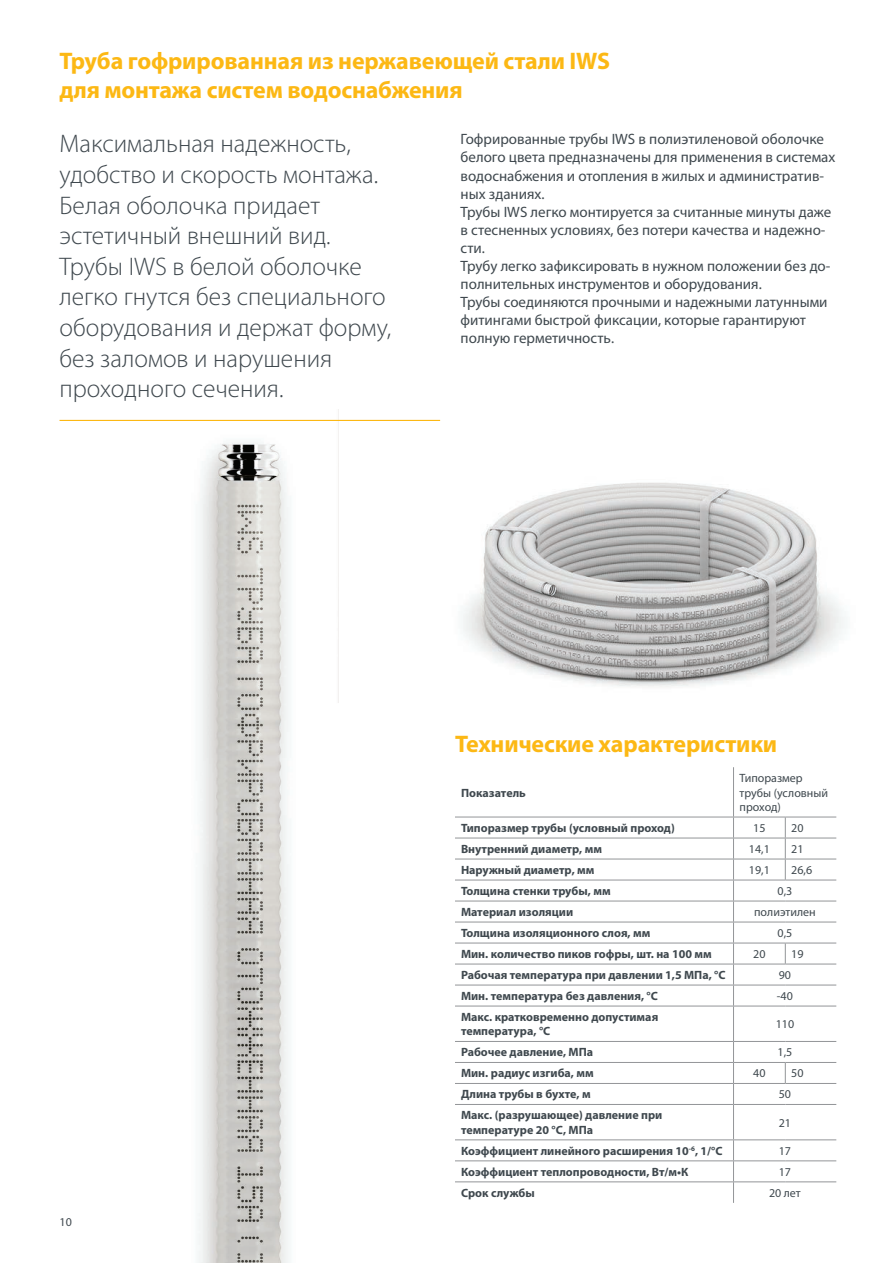
<style>
.page{position:relative;width:893px;height:1263px;background:#fff}
.page>*{position:absolute;margin:0;border:0;box-sizing:border-box;transform-origin:0 0}
.t1{font:300 25.5px/30.6px "Myriad Pro";color:#3f484e}
.t2{font:700 24px/28.8px "Myriad Pro";letter-spacing:-.005em;color:#fcb814}
.t3{font:15px/18px "Myriad Pro";color:#3f484e}
.t4{font:700 12px/14.4px "Myriad Pro";color:#3f484e}
.t5{font:12px/14.4px "Myriad Pro";color:#3f484e}
</style>
<div class="page">
<img style="left:161px;top:410px;width:178px;height:853px">
<hr style="left:60px;top:420px;width:380px;height:1px;background:#fcb814">
<img style="left:463px;top:482px;width:382px;height:205px">
<hr style="left:733px;top:767px;width:1px;height:50px;background:#939598">
<hr style="left:455px;top:838px;width:278px;height:1px;background:#939598">
<hr style="left:733px;top:838px;width:52px;height:1px;background:#939598">
<hr style="left:785px;top:838px;width:51px;height:1px;background:#939598">
<hr style="left:455px;top:859px;width:278px;height:1px;background:#939598">
<hr style="left:733px;top:859px;width:52px;height:1px;background:#939598">
<hr style="left:785px;top:859px;width:51px;height:1px;background:#939598">
<hr style="left:455px;top:880px;width:278px;height:1px;background:#939598">
<hr style="left:733px;top:880px;width:52px;height:1px;background:#939598">
<hr style="left:785px;top:880px;width:51px;height:1px;background:#939598">
<hr style="left:455px;top:901px;width:278px;height:1px;background:#939598">
<hr style="left:733px;top:901px;width:52px;height:1px;background:#939598">
<hr style="left:785px;top:901px;width:51px;height:1px;background:#939598">
<hr style="left:455px;top:922px;width:278px;height:1px;background:#939598">
<hr style="left:733px;top:922px;width:52px;height:1px;background:#939598">
<hr style="left:785px;top:922px;width:51px;height:1px;background:#939598">
<hr style="left:455px;top:943px;width:278px;height:1px;background:#939598">
<hr style="left:733px;top:943px;width:52px;height:1px;background:#939598">
<hr style="left:785px;top:943px;width:51px;height:1px;background:#939598">
<hr style="left:455px;top:964px;width:278px;height:1px;background:#939598">
<hr style="left:733px;top:964px;width:52px;height:1px;background:#939598">
<hr style="left:785px;top:964px;width:51px;height:1px;background:#939598">
<hr style="left:455px;top:985px;width:278px;height:1px;background:#939598">
<hr style="left:733px;top:985px;width:52px;height:1px;background:#939598">
<svg style="left:733px;top:818px;width:1px;height:188px"></svg>
<hr style="left:785px;top:985px;width:51px;height:1px;background:#939598">
<hr style="left:455px;top:1006px;width:278px;height:1px;background:#939598">
<hr style="left:733px;top:1006px;width:52px;height:1px;background:#939598">
<hr style="left:733px;top:1006px;width:1px;height:35px;background:#939598">
<hr style="left:785px;top:1006px;width:51px;height:1px;background:#939598">
<hr style="left:455px;top:1041px;width:278px;height:1px;background:#939598">
<hr style="left:733px;top:1041px;width:52px;height:1px;background:#939598">
<hr style="left:785px;top:1041px;width:51px;height:1px;background:#939598">
<hr style="left:455px;top:1062px;width:278px;height:1px;background:#939598">
<hr style="left:733px;top:1062px;width:52px;height:1px;background:#939598">
<hr style="left:785px;top:1062px;width:51px;height:1px;background:#939598">
<hr style="left:455px;top:1083px;width:278px;height:1px;background:#939598">
<hr style="left:733px;top:1083px;width:52px;height:1px;background:#939598">
<svg style="left:733px;top:1042px;width:1px;height:62px"></svg>
<hr style="left:785px;top:1083px;width:51px;height:1px;background:#939598">
<hr style="left:455px;top:1104px;width:278px;height:1px;background:#939598">
<hr style="left:733px;top:1104px;width:52px;height:1px;background:#939598">
<hr style="left:733px;top:1105px;width:1px;height:34px;background:#939598">
<hr style="left:785px;top:1104px;width:51px;height:1px;background:#939598">
<hr style="left:455px;top:1139px;width:278px;height:1px;background:#939598">
<hr style="left:733px;top:1139px;width:52px;height:1px;background:#939598">
<hr style="left:785px;top:1139px;width:51px;height:1px;background:#939598">
<hr style="left:455px;top:1160px;width:278px;height:1px;background:#939598">
<hr style="left:733px;top:1160px;width:52px;height:1px;background:#939598">
<hr style="left:785px;top:1160px;width:51px;height:1px;background:#939598">
<hr style="left:455px;top:1181px;width:278px;height:1px;background:#939598">
<hr style="left:733px;top:1181px;width:52px;height:1px;background:#939598">
<svg style="left:733px;top:1140px;width:1px;height:63px"></svg>
<hr style="left:785px;top:1181px;width:51px;height:1px;background:#939598">
<svg style="left:785px;top:818px;width:1px;height:62px"></svg>
<svg style="left:785px;top:943px;width:1px;height:21px"></svg>
<svg style="left:785px;top:1063px;width:1px;height:20px"></svg>
<hr style="left:455px;top:817px;width:278px;height:1px;background:#939598">
<hr style="left:733px;top:817px;width:52px;height:1px;background:#939598">
<hr style="left:785px;top:817px;width:51px;height:1px;background:#939598">
<h2 class="t2" style="left:60px;top:46px;width:552px">Труба гофрированная из нержавеющей стали IWS для монтажа систем водоснабжения</h2>
<p class="t1" style="left:60px;top:129px;width:333px">Максимальная надежность, удобство и скорость монтажа.<br>Белая оболочка придает эстетичный внешний вид.<br>Трубы IWS в белой оболочке легко гнутся без специального оборудования и держат форму, без заломов и нарушения проходного сечения.</p>
<p class="t3" style="left:461px;top:130px;width:376px">Гофрированные трубы IWS в полиэтиленовой оболочке белого цвета предназначены для применения в системах водоснабжения и отопления в жилых и административ&shy;ных зданиях.<br>Трубы IWS легко монтируется за считанные минуты даже в стесненных условиях, без потери качества и надежно&shy;сти.<br>Трубу легко зафиксировать в нужном положении без до&shy;полнительных инструментов и оборудования.<br>Трубы соединяются прочными и надежными латунными фитингами быстрой фиксации, которые гарантируют полную герметичность.</p>
<h2 class="t2" style="left:455px;top:729px;width:323px">Технические характеристики</h2>
<p class="t4" style="left:461px;top:785px;width:66px">Показатель</p>
<p class="t5" style="left:739px;top:771px;width:90px">Типоразмер трубы (условный проход)</p>
<p class="t5" style="left:60px;top:1215px;width:14px">10</p>
<p class="t4" style="left:461px;top:820px;width:215px">Типоразмер трубы (условный проход)</p>
<p class="t5" style="left:753px;top:821px;width:14px">15</p>
<p class="t5" style="left:791px;top:821px;width:14px">20</p>
<p class="t4" style="left:461px;top:841px;width:143px">Внутренний диаметр, мм</p>
<p class="t5" style="left:749px;top:842px;width:22px">14,1</p>
<p class="t5" style="left:791px;top:842px;width:14px">21</p>
<p class="t4" style="left:461px;top:862px;width:135px">Наружный диаметр, мм</p>
<p class="t5" style="left:749px;top:863px;width:22px">19,1</p>
<p class="t5" style="left:791px;top:863px;width:22px">26,6</p>
<p class="t4" style="left:461px;top:883px;width:151px">Толщина стенки трубы, мм</p>
<p class="t5" style="left:777px;top:884px;width:16px">0,3</p>
<p class="t4" style="left:461px;top:904px;width:114px">Материал изоляции</p>
<p class="t5" style="left:754px;top:905px;width:63px">полиэтилен</p>
<p class="t4" style="left:461px;top:925px;width:191px">Толщина изоляционного слоя, мм</p>
<p class="t5" style="left:777px;top:926px;width:16px">0,5</p>
<p class="t4" style="left:461px;top:946px;width:252px">Мин. количество пиков гофры, шт. на 100 мм</p>
<p class="t5" style="left:753px;top:947px;width:14px">20</p>
<p class="t5" style="left:791px;top:947px;width:14px">19</p>
<p class="t4" style="left:461px;top:967px;width:266px">Рабочая температура при давлении 1,5 МПа, °С</p>
<p class="t5" style="left:779px;top:968px;width:14px">90</p>
<p class="t4" style="left:461px;top:988px;width:199px">Мин. температура без давления, °С</p>
<p class="t5" style="left:777px;top:989px;width:17px">-40</p>
<p class="t4" style="left:461px;top:1009px;width:199px">Макс. кратковременно допустимая температура, °С</p>
<p class="t5" style="left:776px;top:1017px;width:20px">110</p>
<p class="t4" style="left:461px;top:1045px;width:134px">Рабочее давление, МПа</p>
<p class="t5" style="left:777px;top:1045px;width:16px">1,5</p>
<p class="t4" style="left:461px;top:1066px;width:134px">Мин. радиус изгиба, мм</p>
<p class="t5" style="left:753px;top:1066px;width:14px">40</p>
<p class="t5" style="left:791px;top:1066px;width:14px">50</p>
<p class="t4" style="left:461px;top:1087px;width:131px">Длина трубы в бухте, м</p>
<p class="t5" style="left:779px;top:1087px;width:14px">50</p>
<p class="t4" style="left:461px;top:1108px;width:203px">Макс. (разрушающее) давление при температуре 20 °С, МПа</p>
<p class="t5" style="left:779px;top:1115px;width:14px">21</p>
<p class="t4" style="left:461px;top:1143px;width:263px">Коэффициент линейного расширения 10<sup>-6</sup>, 1/°С</p>
<p class="t5" style="left:779px;top:1143px;width:14px">17</p>
<p class="t4" style="left:461px;top:1164px;width:229px">Коэффициент теплопроводности, Вт/м•К</p>
<p class="t5" style="left:779px;top:1164px;width:14px">17</p>
<p class="t4" style="left:461px;top:1185px;width:75px">Срок службы</p>
<p class="t5" style="left:769px;top:1185px;width:33px">20 лет</p>
</div>
